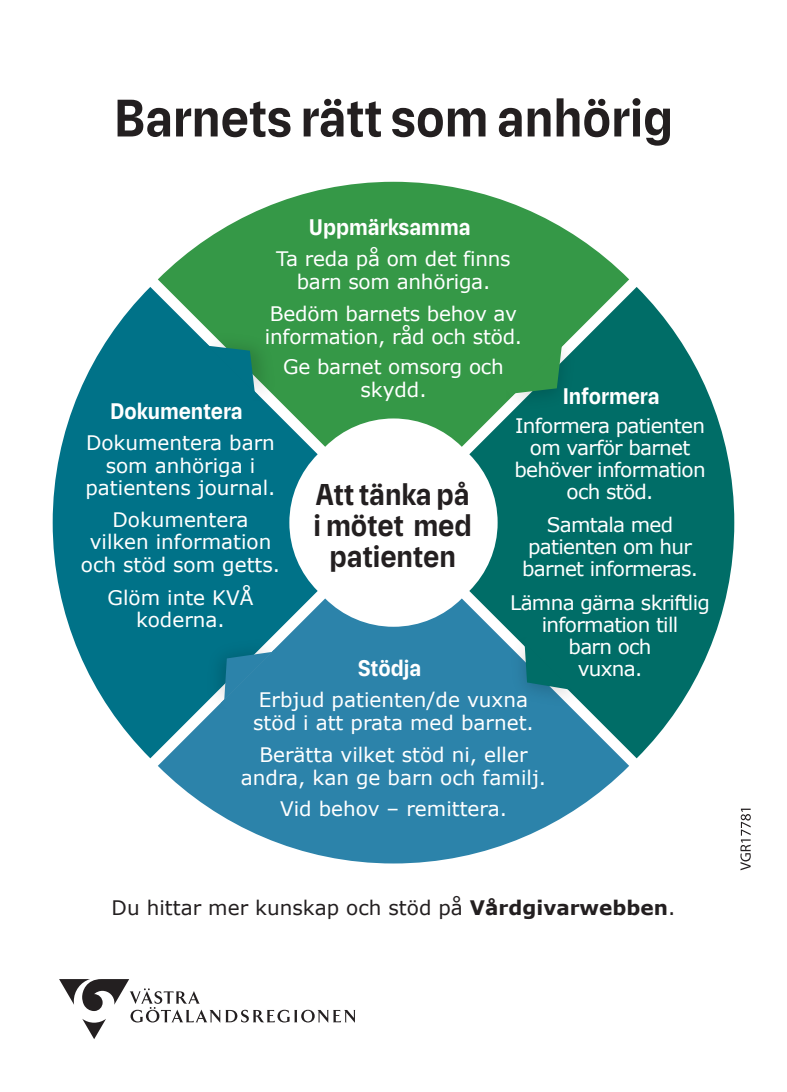
<style>
.page{position:relative;width:787px;height:1092px;background:#fff}
.page>*{position:absolute;margin:0;border:0;box-sizing:border-box;transform-origin:0 0}
.t1{font:700 52.5px "VGR Sans";color:#231f20}
.t2{font:700 30px/31px "VGR Sans";color:#231f20;text-align:center}
.t3{font:700 22.5px "VGR Sans";color:#fff}
.t4{font:20px/23px "Verdana";letter-spacing:-.01em;color:#fff;text-align:center}
.t5{font:20px/22.2px "Verdana";letter-spacing:-.035em;color:#fff;text-align:center}
.t6{font:20px "Verdana";color:#231f20}
.s1{font-weight:700}
</style>
<div class="page">
<svg style="left:469px;top:287px;width:265px;height:471px;fill:#006d67"></svg>
<svg style="left:158px;top:598px;width:471px;height:265px;fill:#2c83aa"></svg>
<svg style="left:53px;top:287px;width:265px;height:471px;fill:#007288"></svg>
<svg style="left:158px;top:182px;width:471px;height:265px;fill:#359847"></svg>
<img style="left:492px;top:328px;width:91px;height:90px">
<img style="left:193px;top:324px;width:90px;height:91px">
<img style="left:199px;top:630px;width:91px;height:91px">
<img style="left:503px;top:624px;width:91px;height:91px">
<svg style="left:221px;top:649px;width:62px;height:63px;background:#2d83a7"></svg>
<svg style="left:192px;top:342px;width:66px;height:66px;background:#0c7884"></svg>
<svg style="left:499px;top:330px;width:66px;height:66px;background:#35954e"></svg>
<svg style="left:522px;top:627px;width:66px;height:67px;background:#0b7270"></svg>
<svg style="left:59px;top:979px;width:296px;height:60px"></svg>
<svg style="left:740px;top:808px;width:10px;height:62px"></svg>
<h1 class="t1" style="left:114px;top:87px;width:560px">Barnets rätt som anhörig</h1>
<p class="t3" style="left:309px;top:214px;width:163px">Uppmärksamma</p>
<p class="t4" style="left:276px;top:247px;width:236px">Ta reda på om det finns barn som anhöriga.</p>
<p class="t4" style="left:265px;top:302px;width:259px;text-align:left">Bedöm barnets behov av information, råd och stöd.</p>
<p class="t4" style="left:283px;top:355px;width:222px">Ge barnet omsorg och skydd.</p>
<p class="t4" style="left:85px;top:431px;width:191px;line-height:22.2px">Dokumentera barn som anhöriga i patientens journal.</p>
<p class="t4" style="left:81px;top:508px;width:201px;line-height:22.2px">Dokumentera vilken information och stöd som getts.</p>
<p class="t4" style="left:108px;top:586px;width:147px;line-height:22.2px">Glöm inte KVÅ koderna.</p>
<p class="t3" style="left:562px;top:382px;width:98px">Informera</p>
<p class="t3" style="left:110px;top:397px;width:134px">Dokumentera</p>
<p class="t5" style="left:514px;top:414px;width:193px">Informera patienten om varför barnet behöver information och stöd.</p>
<p class="t5" style="left:522px;top:513px;width:177px">Samtala med patienten om hur barnet informeras.</p>
<p class="t5" style="left:510px;top:591px;width:201px">Lämna gärna skriftlig information till<br>barn och<br>vuxna.</p>
<h2 class="t2" style="left:313px;top:479px;width:160px">Att tänka på i mötet med patienten</h2>
<p class="t3" style="left:358px;top:655px;width:65px">Stödja</p>
<p class="t4" style="left:253px;top:688px;width:282px;text-align:left">Erbjud patienten/de vuxna stöd i att prata med barnet.</p>
<p class="t4" style="left:241px;top:743px;width:307px">Berätta vilket stöd ni, eller andra, kan ge barn och familj.</p>
<p class="t4" style="left:280px;top:797px;width:228px">Vid behov – remittera.</p>
<p class="t6" style="left:112px;top:893px;width:565px">Du hittar mer kunskap och stöd på <span class="s1">Vårdgivarwebben</span>.</p>
</div>
